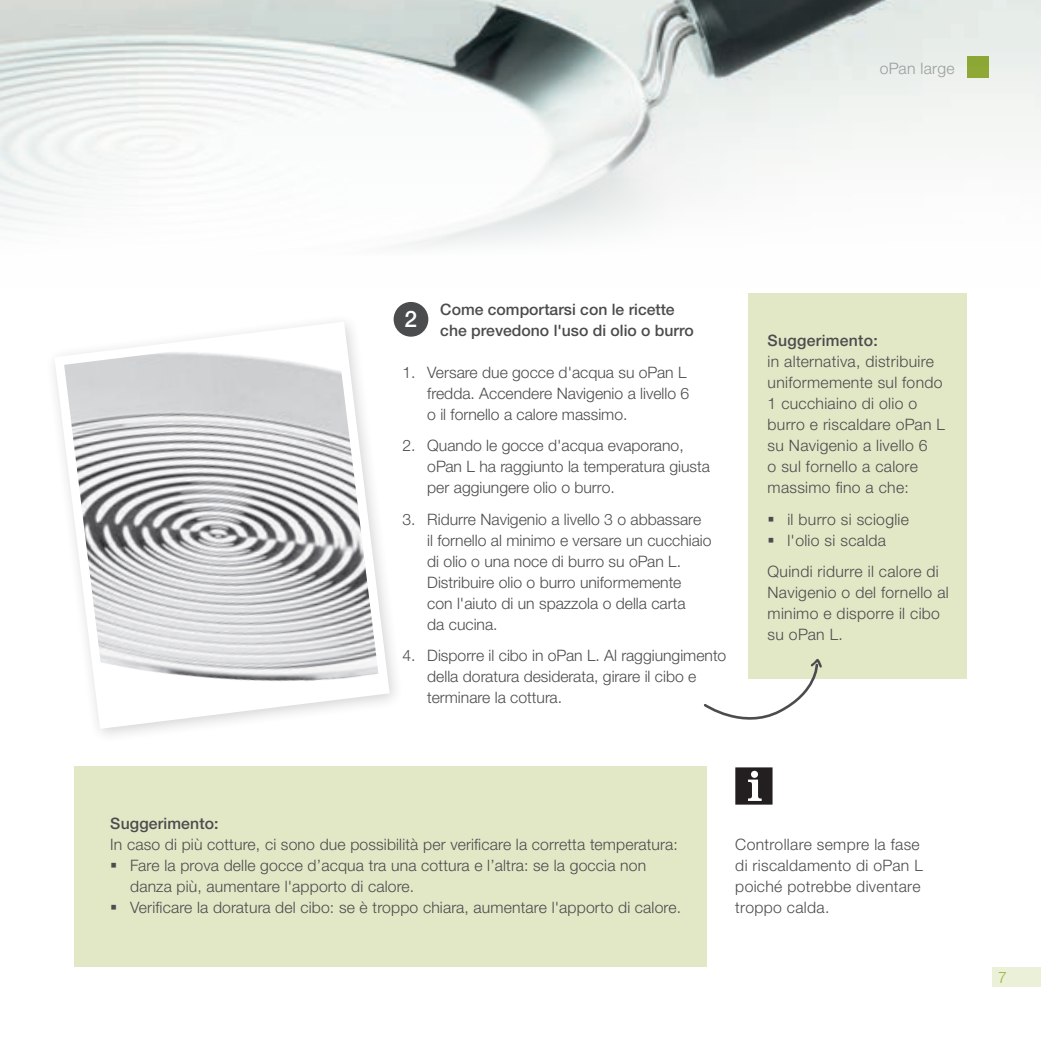
<style>
.page{position:relative;width:1041px;height:1041px;background:#fff}
.page>*{position:absolute;margin:0;border:0;box-sizing:border-box;transform-origin:0 0}
.t1{font:500 22.75px "Helvetica Neue LTW1 G";color:#fff}
.t2{font:300 15.75px/21px "Helvetica Neue LTW1 G";letter-spacing:.01em;color:#4b4c4d}
.t3{font:500 15.75px/21px "Helvetica Neue LTW1 G";color:#4b4c4d}
.t4{font:500 15.75px "Helvetica Neue LTW1 G";letter-spacing:.02em;color:#4b4c4d}
.t5{font:300 15.75px "Helvetica Neue LTW1 G";letter-spacing:.02em;color:#a8a9ad}
.t6{font:300 15.75px "Helvetica Neue LTW1 G";color:#9bb33b}
</style>
<div class="page">
<div style="left:992px;top:967px;width:49px;height:20px;background:#ebf0d8"></div>
<div style="left:74px;top:766px;width:632px;height:201px;background:#e2e7c6"></div>
<div style="left:749px;top:294px;width:218px;height:385px;background:#e2e7c6"></div>
<img style="left:0;top:0;width:1041px;height:247px">
<svg style="left:735px;top:767px;width:37px;height:37px"></svg>
<svg style="left:704px;top:659px;width:118px;height:61px"></svg>
<div style="left:394px;top:302px;width:34px;height:35px;background:#4b4c4d;border-radius:50%"></div>
<div style="left:45px;top:312px;width:360px;height:431px;background:#fff"></div>
<svg style="left:54px;top:317px;width:340px;height:417px"></svg>
<p class="t5" style="left:880px;top:58px;width:76px">oPan large</p>
<h1 class="t1" style="left:404px;top:306px;width:14px">2</h1>
<p class="t3" style="left:440px;top:298px;width:255px">Come comportarsi con le ricette che prevedono l'uso di olio o burro</p>
<p class="t2" style="left:427px;top:361px;width:263px;text-indent:-25px">1. Versare due gocce d'acqua su oPan L fredda. Accendere Navigenio a livello 6 o il fornello a calore massimo.</p>
<p class="t2" style="left:427px;top:435px;width:284px;text-indent:-25px">2. Quando le gocce d'acqua evaporano, oPan L ha raggiunto la temperatura giusta per aggiungere olio o burro.</p>
<p class="t2" style="left:427px;top:508px;width:286px;text-indent:-25px">3. Ridurre Navigenio a livello 3 o abbassare<br>il fornello al minimo e versare un cucchiaio di olio o una noce di burro su oPan L.<br>Distribuire olio o burro uniformemente<br>con l'aiuto di un spazzola o della carta<br>da cucina.</p>
<p class="t2" style="left:427px;top:645px;width:300px;text-indent:-25px">4. Disporre il cibo in oPan L. Al raggiungimento della doratura desiderata, girare il cibo e terminare la cottura.</p>
<p class="t4" style="left:767px;top:331px;width:112px">Suggerimento:</p>
<p class="t2" style="left:767px;top:351px;width:179px">in alternativa, distribuire uniformemente sul fondo<br>1 cucchiaino di olio o burro e riscaldare oPan L su Navigenio a livello 6<br>o sul fornello a calore massimo fino a che:</p>
<p class="t2" style="left:787px;top:508px;width:123px">il burro si scioglie l'olio si scalda</p>
<p class="t2" style="left:767px;top:561px;width:183px">Quindi ridurre il calore di<br>Navigenio o del fornello al minimo e disporre il cibo su oPan L.</p>
<p class="t3" style="left:110px;top:813px;width:110px">Suggerimento:</p>
<p class="t2" style="left:130px;top:834px;width:553px;text-indent:-20px">In caso di più cotture, ci sono due possibilità per verificare la corretta temperatura:<br>Fare la prova delle gocce d’acqua tra una cottura e l’altra: se la goccia non danza più, aumentare l'apporto di calore.<br>Verificare la doratura del cibo: se è troppo chiara, aumentare l'apporto di calore.</p>
<p class="t2" style="left:735px;top:834px;width:189px">Controllare sempre la fase di riscaldamento di oPan L poiché potrebbe diventare troppo calda.</p>
<p class="t6" style="left:998px;top:968px;width:10px">7</p>
</div>
